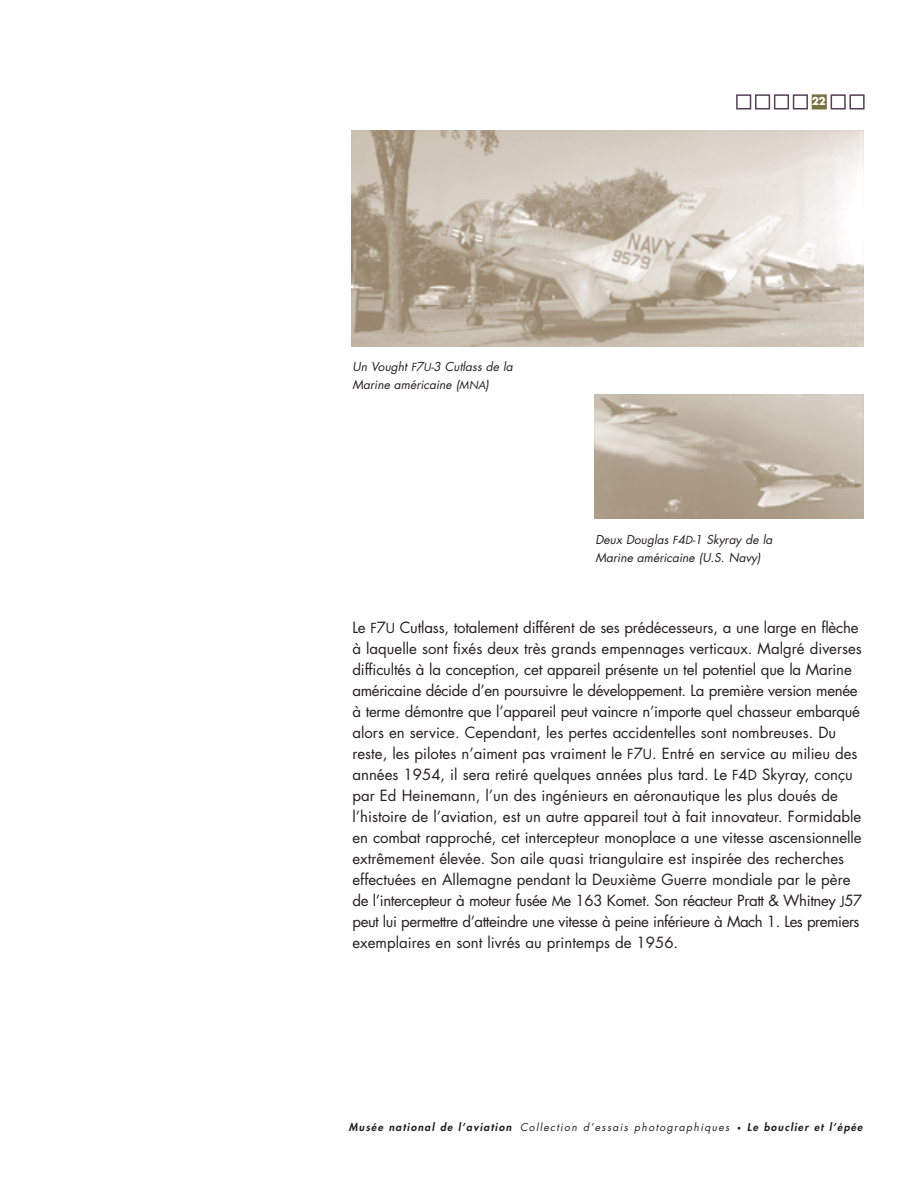
<style>
.page{position:relative;width:918px;height:1188px;background:#fff}
.page>*{position:absolute;margin:0;border:0;box-sizing:border-box;transform-origin:0 0}
.t1{font:15px/21px "Futura";color:#231f20}
.t2{font:italic 12px/18px "Futura";color:#231f20}
.t3{font:italic 800 10.5px "Futura";color:#231f20}
.t4{font:700 10.5px "Futura";color:#fff}
.s1{font-size:10.8px}
.s2{font-size:13.5px}
.s3{font-weight:400}
.s4{font-weight:300;font-style:normal;font-size:7.5px}
</style>
<div class="page">
<svg style="left:736px;top:94px;width:72px;height:16px"></svg>
<div style="left:812px;top:94px;width:15px;height:16px;background:#787142;border:2px solid #787142"></div>
<svg style="left:830px;top:94px;width:35px;height:16px"></svg>
<img style="left:351px;top:130px;width:513px;height:216px">
<img style="left:594px;top:394px;width:270px;height:125px">
<p class="t4" style="left:812px;top:96px;width:15px">22</p>
<p class="t2" style="left:352px;top:359px;width:164px">Un Vought <span class="s1">F</span>7<span class="s1">U</span>-3 Cutlass de la<br>Marine américaine (<span class="s1">MNA</span>)</p>
<p class="t2" style="left:595px;top:531px;width:181px">Deux Douglas <span class="s1">F</span>4<span class="s1">D</span>-1 Skyray de la<br>Marine américaine (U.S. Navy)</p>
<p class="t1" style="left:352px;top:619px;width:511px">Le <span class="s2">F</span>7<span class="s2">U</span> Cutlass, totalement différent de ses prédécesseurs, a une large en flèche à laquelle sont fixés deux très grands empennages verticaux. Malgré diverses difficultés à la conception, cet appareil présente un tel potentiel que la Marine américaine décide d’en poursuivre le développement. La première version menée à terme démontre que l’appareil peut vaincre n’importe quel chasseur embarqué alors en service. Cependant, les pertes accidentelles sont nombreuses. Du reste, les pilotes n’aiment pas vraiment le <span class="s2">F</span>7<span class="s2">U</span>. Entré en service au milieu des années 1954, il sera retiré quelques années plus tard. Le <span class="s2">F</span>4<span class="s2">D</span> Skyray, conçu par Ed Heinemann, l’un des ingénieurs en aéronautique les plus doués de l’histoire de l’aviation, est un autre appareil tout à fait innovateur. Formidable en combat rapproché, cet intercepteur monoplace a une vitesse ascensionnelle extrêmement élevée. Son aile quasi triangulaire est inspirée des recherches effectuées en Allemagne pendant la Deuxième Guerre mondiale par le père de l’intercepteur à moteur fusée <span class="s2">M</span>e 163 Komet. Son réacteur Pratt &amp; Whitney <span class="s2">J</span>57 peut lui permettre d’atteindre une vitesse à peine inférieure à Mach 1. Les premiers exemplaires en sont livrés au printemps de 1956.</p>
<p class="t3" style="left:349px;top:1122px;width:517px">Musée national de l’aviation <span class="s3">Collection d’essais photographiques</span> <span class="s4">•</span> Le bouclier et l’épée</p>
</div>
